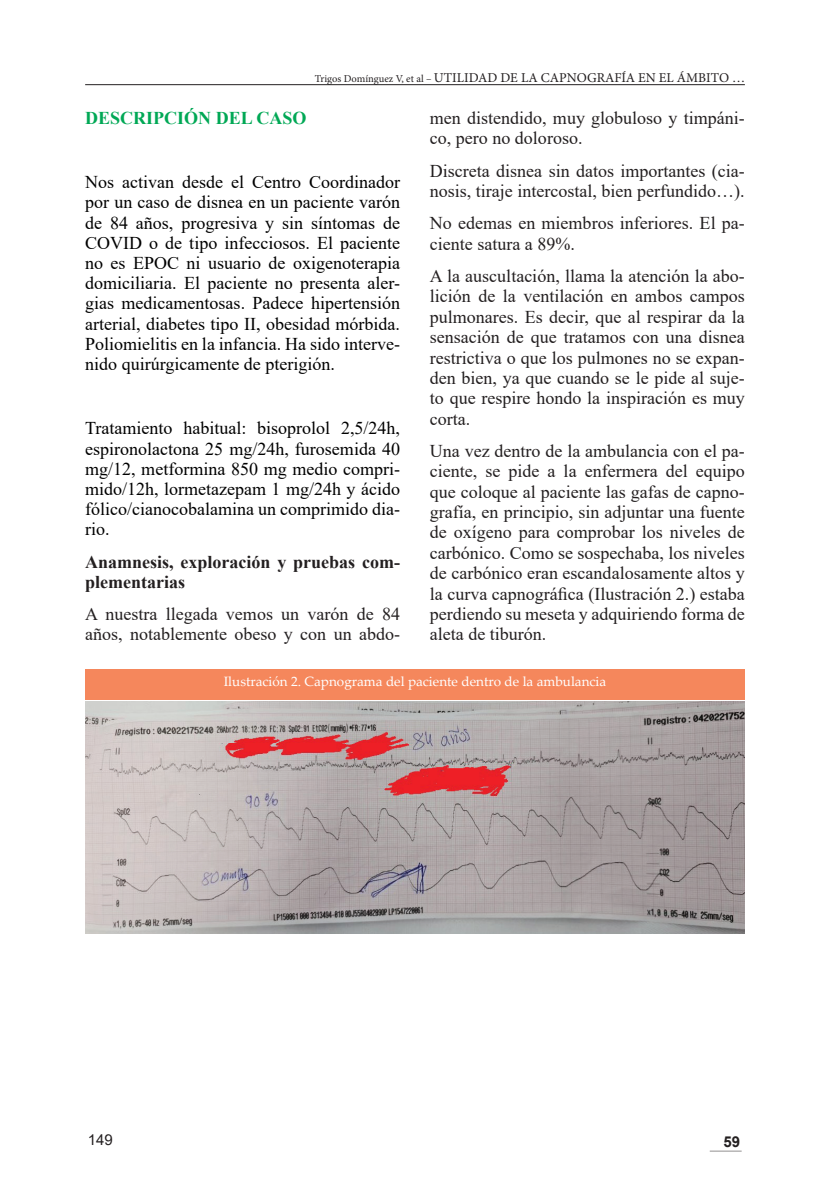
<style>
.page{position:relative;width:830px;height:1191px;background:#fff}
.page>*{position:absolute;margin:0;border:0;box-sizing:border-box;transform-origin:0 0}
.t1{font:18px/20.4px "Times New Roman";color:#231f20}
.t2{font:18px/20.2px "Times New Roman";color:#000;text-align:justify}
.t3{font:700 18px/20.2px "Times New Roman";color:#231f20}
.t4{font:700 18px "Times New Roman";color:#00a855}
.t5{font:15px "Arial";color:#231f20}
.t6{font:700 15px "Arial";color:#231f20}
.t7{font:13.5px "Minion Pro";color:#231f20}
.t8{font:13.5px "Palatino Linotype";color:#fff}
.s1{font-size:10.5px}
</style>
<div class="page">
<hr style="left:709px;top:1150px;width:32px;height:1px;background:#231f20">
<hr style="left:85px;top:84px;width:659px;height:1px;background:#231f20">
<img style="left:85px;top:701px;width:659px;height:232px">
<div style="left:85px;top:669px;width:659px;height:30px;background:#f5875c"></div>
<p class="t7" style="left:315px;top:69px;width:431px"><span class="s1">Trigos Domínguez V, et al –</span> UTILIDAD DE LA CAPNOGRAFÍA EN EL ÁMBITO …</p>
<p class="t4" style="left:85px;top:105px;width:223px">DESCRIPCIÓN DEL CASO</p>
<p class="t2" style="left:85px;top:171px;width:316px">Nos activan desde el Centro Coordinador por un caso de disnea en un paciente varón de 84 años, progresiva y sin síntomas de COVID o de tipo infecciosos. El paciente no es EPOC ni usuario de oxigenoterapia domiciliaria. El paciente no presenta aler&shy;gias medicamentosas. Padece hipertensión arterial, diabetes tipo II, obesidad mórbida.<br>Poliomielitis en la infancia. Ha sido interve&shy;nido quirúrgicamente de pterigión.</p>
<p class="t2" style="left:85px;top:418px;width:316px">Tratamiento habitual: bisoprolol 2,5/24h, espironolactona 25 mg/24h, furosemida 40 mg/12, metformina 850 mg medio compri&shy;mido/12h, lormetazepam 1 mg/24h y ácido fólico/cianocobalamina un comprimido dia&shy;rio.</p>
<p class="t3" style="left:85px;top:551px;width:316px">Anamnesis, exploración y pruebas com&shy;plementarias</p>
<p class="t1" style="left:85px;top:603px;width:316px">A nuestra llegada vemos un varón de 84 años, notablemente obeso y con un abdo-</p>
<p class="t1" style="left:429px;top:107px;width:316px">men distendido, muy globuloso y timpáni&shy;co, pero no doloroso.</p>
<p class="t1" style="left:429px;top:160px;width:316px">Discreta disnea sin datos importantes (cia&shy;nosis, tiraje intercostal, bien perfundido…).</p>
<p class="t1" style="left:429px;top:212px;width:316px">No edemas en miembros inferiores. El pa&shy;ciente satura a 89%.</p>
<p class="t1" style="left:429px;top:265px;width:316px;text-align:justify">A la auscultación, llama la atención la abo&shy;lición de la ventilación en ambos campos pulmonares. Es decir, que al respirar da la sensación de que tratamos con una disnea restrictiva o que los pulmones no se expan&shy;den bien, ya que cuando se le pide al suje&shy;to que respire hondo la inspiración es muy corta.</p>
<p class="t1" style="left:429px;top:440px;width:316px;text-align:justify">Una vez dentro de la ambulancia con el pa&shy;ciente, se pide a la enfermera del equipo que coloque al paciente las gafas de capno&shy;grafía, en principio, sin adjuntar una fuente de oxígeno para comprobar los niveles de carbónico. Como se sospechaba, los niveles de carbónico eran escandalosamente altos y la curva capnográfica (Ilustración 2.) estaba perdiendo su meseta y adquiriendo forma de aleta de tiburón.</p>
<p class="t8" style="left:223px;top:672px;width:384px">Ilustración 2. Capnograma del paciente dentro de la ambulancia</p>
<p class="t5" style="left:88px;top:1129px;width:27px">149</p>
<p class="t6" style="left:723px;top:1131px;width:18px">59</p>
</div>
